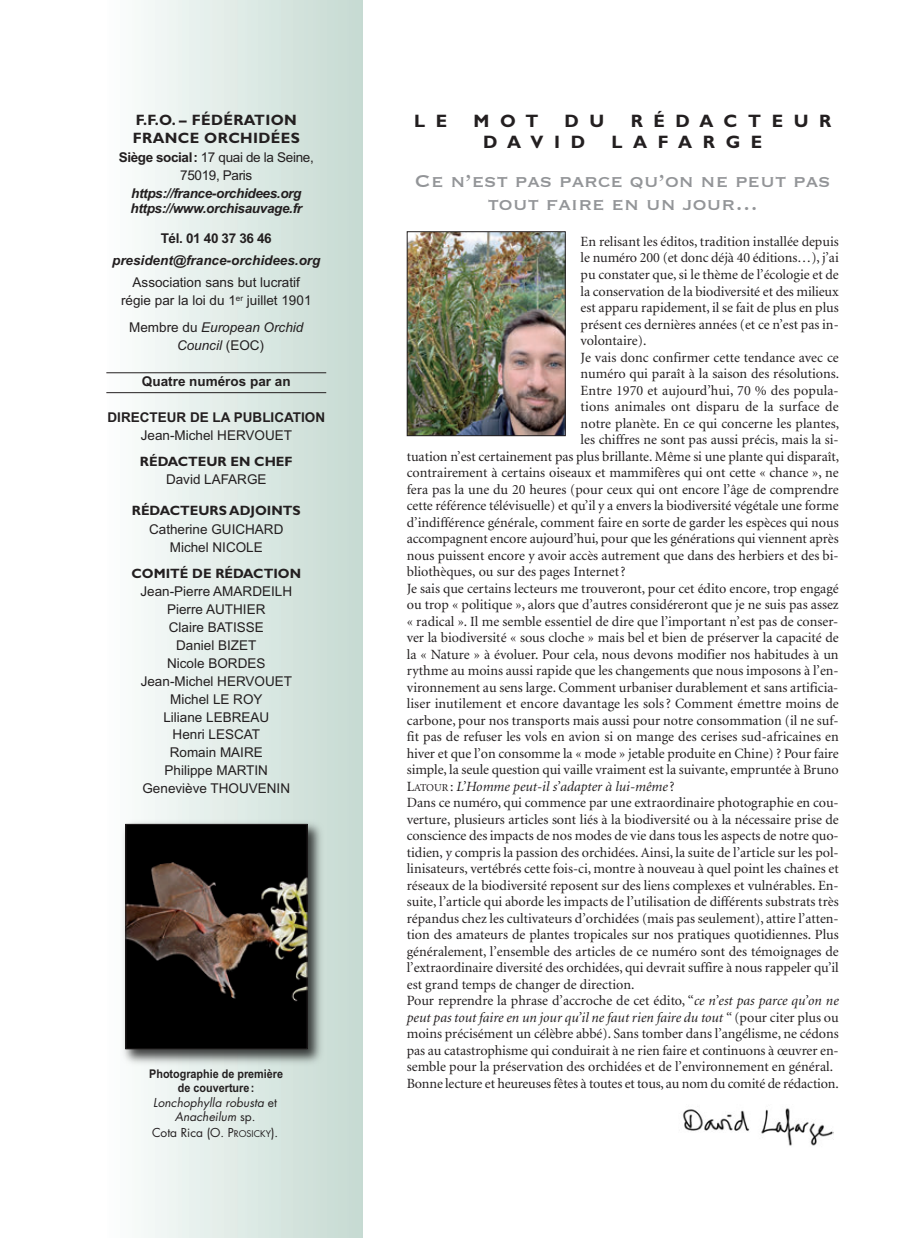
<style>
.page{position:relative;width:919px;height:1238px;background:#fff}
.page>*{position:absolute;margin:0;border:0;box-sizing:border-box;transform-origin:0 0}
.t1{font:22.5px/22.5px "Copperplate";color:#939598;text-align:center}
.t2{font:700 18px "Gill Sans";letter-spacing:.59em;color:#231f20}
.t3{font:700 15px/18.1px "Gill Sans";letter-spacing:.025em;color:#231f20}
.t4{font:14.1px "Minion";color:#231f20}
.t5{font:italic 14.1px "Minion";color:#231f20}
.t6{font:13.5px/17.9px "Arial";color:#231f20;text-align:center}
.t7{font:italic 700 13.5px/15.1px "Arial";letter-spacing:-.025em;color:#231f20}
.t8{font:700 13.5px "Gill Sans";color:#231f20}
.t9{font:700 13.5px "Arial";color:#231f20}
.t10{font:13.5px/17.9px "Arial";letter-spacing:-.025em;color:#231f20;text-align:center}
.t11{font:italic 13.5px/17.9px "Arial";color:#231f20}
.t12{font:italic 700 13.5px "Arial";color:#231f20}
.t13{font:700 13.5px "Arial";letter-spacing:-.025em;color:#231f20}
.t14{font:700 12px/13.5px "Arial";color:#231f20;text-align:center;scale:.9 1}
.t15{font:italic 12px/13.5px "Futura";letter-spacing:.005em;color:#231f20;text-align:center}
.t16{font:12px "Futura";color:#231f20}
.s1{font-weight:700}
.s2{font-style:normal}
.s3{font-size:9px}
.s4{font-style:normal;font-size:10.65px}
.s5{font-style:italic}
</style>
<div class="page">
<div style="left:104px;top:0;width:259px;height:1237px;background:linear-gradient(to right,#fdfefe,#c5dad1)"></div>
<hr style="left:106px;top:372px;width:220px;height:1px;background:#231f20">
<hr style="left:106px;top:392px;width:220px;height:1px;background:#231f20">
<img style="left:118px;top:817px;width:208px;height:251px">
<img style="left:127px;top:826px;width:178px;height:221px">
<div style="left:125px;top:824px;width:182px;height:225px;border:1px solid #231f20"></div>
<img style="left:409px;top:233px;width:154px;height:201px">
<div style="left:407px;top:231px;width:158px;height:205px;border:1px solid #231f20"></div>
<img style="left:683px;top:1108px;width:150px;height:38px">
<p class="t3" style="left:133px;top:110px;width:168px">F.F.O. – FÉDÉRATION<br>FRANCE ORCHIDÉES</p>
<p class="t10" style="left:119px;top:148px;width:196px"><span class="s1">Siège social:</span> 17 quai de la Seine,<br>75019, Paris</p>
<p class="t7" style="left:130px;top:185px;width:173px">https://france-orchidees.org https://www.orchisauvage.fr</p>
<p class="t13" style="left:161px;top:230px;width:113px">Tél. 01 40 37 36 46</p>
<p class="t12" style="left:112px;top:253px;width:210px">president@france-orchidees.org</p>
<p class="t6" style="left:121px;top:274px;width:192px">Association sans but lucratif régie par la loi du 1<sup>er</sup> juillet 1901</p>
<p class="t11" style="left:177px;top:319px;width:128px;text-indent:-48px"><span class="s2">Membre du</span> European Orchid<br>Council <span class="s2">(EOC)</span></p>
<p class="t9" style="left:142px;top:373px;width:150px">Quatre numéros par an</p>
<p class="t9" style="left:107px;top:409px;width:219px">DIRECTEUR DE LA PUBLICATION</p>
<p class="t6" style="left:141px;top:426px;width:153px">Jean-Michel HERVOUET</p>
<p class="t8" style="left:140px;top:453px;width:154px">RÉDACTEUR EN CHEF</p>
<p class="t6" style="left:166px;top:471px;width:102px">David LAFARGE</p>
<p class="t8" style="left:132px;top:502px;width:170px">RÉDACTEURS ADJOINTS</p>
<p class="t6" style="left:149px;top:520px;width:136px">Catherine GUICHARD<br>Michel NICOLE</p>
<p class="t8" style="left:131px;top:565px;width:171px">COMITÉ DE RÉDACTION</p>
<p class="t6" style="left:140px;top:583px;width:153px">Jean-Pierre AMARDEILH<br>Pierre AUTHIER<br>Claire BATISSE<br>Daniel BIzET<br>Nicole BORDES<br>Jean-Michel HERVOUET<br>Michel LE ROY<br>Liliane LEBREAU<br>Henri LESCAT<br>Romain MAIRE<br>Philippe MARTIN<br>Geneviève THOUVENIN</p>
<p class="t14" style="left:149px;top:1067px;width:150px">Photographie de première de couverture:</p>
<p class="t15" style="left:153px;top:1097px;width:125px">Lonchophylla robusta <span class="s2">et<br></span>Anacheilum <span class="s2">sp.</span></p>
<p class="t16" style="left:152px;top:1126px;width:128px">Cota Rica (O. P<span class="s3">ROSICKY</span>).</p>
<p class="t2" style="left:414px;top:110px;width:35px">L E</p>
<p class="t2" style="left:473px;top:110px;width:66px">MOT</p>
<p class="t2" style="left:564px;top:110px;width:41px">D U</p>
<p class="t2" style="left:630px;top:110px;width:202px">RÉDACTEUR</p>
<p class="t2" style="left:483px;top:132px;width:103px">DAVID</p>
<p class="t2" style="left:611px;top:132px;width:152px">LAFARGE</p>
<h1 class="t1" style="left:415px;top:168px;width:417px">Ce n’est pas parce qu’on ne peut pas tout faire en un jour…</h1>
<p class="t4" style="left:580px;top:236px;width:259px">En relisant les éditos, tradition installée depuis</p>
<p class="t4" style="left:580px;top:252px;width:259px">le numéro 200 (et donc déjà 40 éditions…), j’ai</p>
<p class="t4" style="left:580px;top:269px;width:259px">pu constater que, si le thème de l’écologie et de</p>
<p class="t4" style="left:580px;top:285px;width:259px">la conservation de la biodiversité et des milieux</p>
<p class="t4" style="left:580px;top:302px;width:259px">est apparu rapidement, il se fait de plus en plus</p>
<p class="t4" style="left:580px;top:318px;width:260px">présent ces dernières années (et ce n’est pas in-</p>
<p class="t4" style="left:580px;top:335px;width:67px">volontaire).</p>
<p class="t4" style="left:580px;top:351px;width:259px">Je vais donc confirmer cette tendance avec ce</p>
<p class="t4" style="left:580px;top:368px;width:260px">numéro qui paraît à la saison des résolutions.</p>
<p class="t4" style="left:580px;top:384px;width:259px">Entre 1970 et aujourd’hui, 70 % des popula-</p>
<p class="t4" style="left:580px;top:401px;width:259px">tions animales ont disparu de la surface de</p>
<p class="t4" style="left:580px;top:417px;width:260px">notre planète. En ce qui concerne les plantes,</p>
<p class="t4" style="left:580px;top:434px;width:259px">les chiffres ne sont pas aussi précis, mais la si-</p>
<p class="t4" style="left:407px;top:450px;width:434px">tuation n’est certainement pas plus brillante. Même si une plante qui disparaît,</p>
<p class="t4" style="left:407px;top:467px;width:433px">contrairement à certains oiseaux et mammifères qui ont cette « chance », ne</p>
<p class="t4" style="left:407px;top:483px;width:433px">fera pas la une du 20 heures (pour ceux qui ont encore l’âge de comprendre</p>
<p class="t4" style="left:407px;top:500px;width:433px">cette référence télévisuelle) et qu’il y a envers la biodiversité végétale une forme</p>
<p class="t4" style="left:407px;top:516px;width:433px">d’indifférence générale, comment faire en sorte de garder les espèces qui nous</p>
<p class="t4" style="left:407px;top:533px;width:433px">accompagnent encore aujourd’hui, pour que les générations qui viennent après</p>
<p class="t4" style="left:407px;top:549px;width:433px">nous puissent encore y avoir accès autrement que dans des herbiers et des bi-</p>
<p class="t4" style="left:407px;top:566px;width:220px">bliothèques, ou sur des pages Internet ?</p>
<p class="t4" style="left:407px;top:582px;width:433px">Je sais que certains lecteurs me trouveront, pour cet édito encore, trop engagé</p>
<p class="t4" style="left:407px;top:599px;width:433px">ou trop « politique », alors que d’autres considéreront que je ne suis pas assez</p>
<p class="t4" style="left:407px;top:615px;width:433px">« radical ». Il me semble essentiel de dire que l’important n’est pas de conser-</p>
<p class="t4" style="left:407px;top:632px;width:433px">ver la biodiversité « sous cloche » mais bel et bien de préserver la capacité de</p>
<p class="t4" style="left:407px;top:648px;width:433px">la « Nature » à évoluer. Pour cela, nous devons modifier nos habitudes à un</p>
<p class="t4" style="left:407px;top:665px;width:433px">rythme au moins aussi rapide que les changements que nous imposons à l’en-</p>
<p class="t4" style="left:407px;top:681px;width:433px">vironnement au sens large. Comment urbaniser durablement et sans artificia-</p>
<p class="t4" style="left:407px;top:698px;width:433px">liser inutilement et encore davantage les sols ? Comment émettre moins de</p>
<p class="t4" style="left:407px;top:714px;width:433px">carbone, pour nos transports mais aussi pour notre consommation (il ne suf-</p>
<p class="t4" style="left:407px;top:731px;width:433px">fit pas de refuser les vols en avion si on mange des cerises sud-africaines en</p>
<p class="t4" style="left:407px;top:747px;width:433px">hiver et que l’on consomme la « mode » jetable produite en Chine) ? Pour faire</p>
<p class="t4" style="left:407px;top:764px;width:433px">simple, la seule question qui vaille vraiment est la suivante, empruntée à Bruno</p>
<p class="t5" style="left:407px;top:780px;width:269px"><span class="s2">L</span><span class="s4">ATOUR</span> <span class="s2">:</span> L’Homme peut-il s’adapter à lui-même<span class="s2">?</span></p>
<p class="t4" style="left:407px;top:797px;width:433px">Dans ce numéro, qui commence par une extraordinaire photographie en cou-</p>
<p class="t4" style="left:407px;top:813px;width:433px">verture, plusieurs articles sont liés à la biodiversité ou à la nécessaire prise de</p>
<p class="t4" style="left:407px;top:830px;width:433px">conscience des impacts de nos modes de vie dans tous les aspects de notre quo-</p>
<p class="t4" style="left:407px;top:846px;width:433px">tidien, y compris la passion des orchidées. Ainsi, la suite de l’article sur les pol-</p>
<p class="t4" style="left:407px;top:863px;width:433px">linisateurs, vertébrés cette fois-ci, montre à nouveau à quel point les chaînes et</p>
<p class="t4" style="left:407px;top:879px;width:433px">réseaux de la biodiversité reposent sur des liens complexes et vulnérables. En-</p>
<p class="t4" style="left:407px;top:896px;width:433px">suite, l’article qui aborde les impacts de l’utilisation de différents substrats très</p>
<p class="t4" style="left:407px;top:912px;width:433px">répandus chez les cultivateurs d’orchidées (mais pas seulement), attire l’atten-</p>
<p class="t4" style="left:407px;top:929px;width:433px">tion des amateurs de plantes tropicales sur nos pratiques quotidiennes. Plus</p>
<p class="t4" style="left:407px;top:945px;width:433px">généralement, l’ensemble des articles de ce numéro sont des témoignages de</p>
<p class="t4" style="left:407px;top:962px;width:433px">l’extraordinaire diversité des orchidées, qui devrait suffire à nous rappeler qu’il</p>
<p class="t4" style="left:407px;top:978px;width:229px">est grand temps de changer de direction.</p>
<p class="t4" style="left:407px;top:995px;width:433px">Pour reprendre la phrase d’accroche de cet édito, “<span class="s5">ce n’est pas parce qu’on ne</span></p>
<p class="t5" style="left:407px;top:1011px;width:433px">peut pas tout faire en un jour qu’il ne faut rien faire du tout “ <span class="s2">(pour citer plus ou</span></p>
<p class="t4" style="left:407px;top:1028px;width:433px">moins précisément un célèbre abbé). Sans tomber dans l’angélisme, ne cédons</p>
<p class="t4" style="left:407px;top:1044px;width:433px">pas au catastrophisme qui conduirait à ne rien faire et continuons à œuvrer en-</p>
<p class="t4" style="left:407px;top:1061px;width:428px">semble pour la préservation des orchidées et de l’environnement en général.</p>
<p class="t4" style="left:407px;top:1077px;width:433px">Bonne lecture et heureuses fêtes à toutes et tous, au nom du comité de rédaction.</p>
</div>
